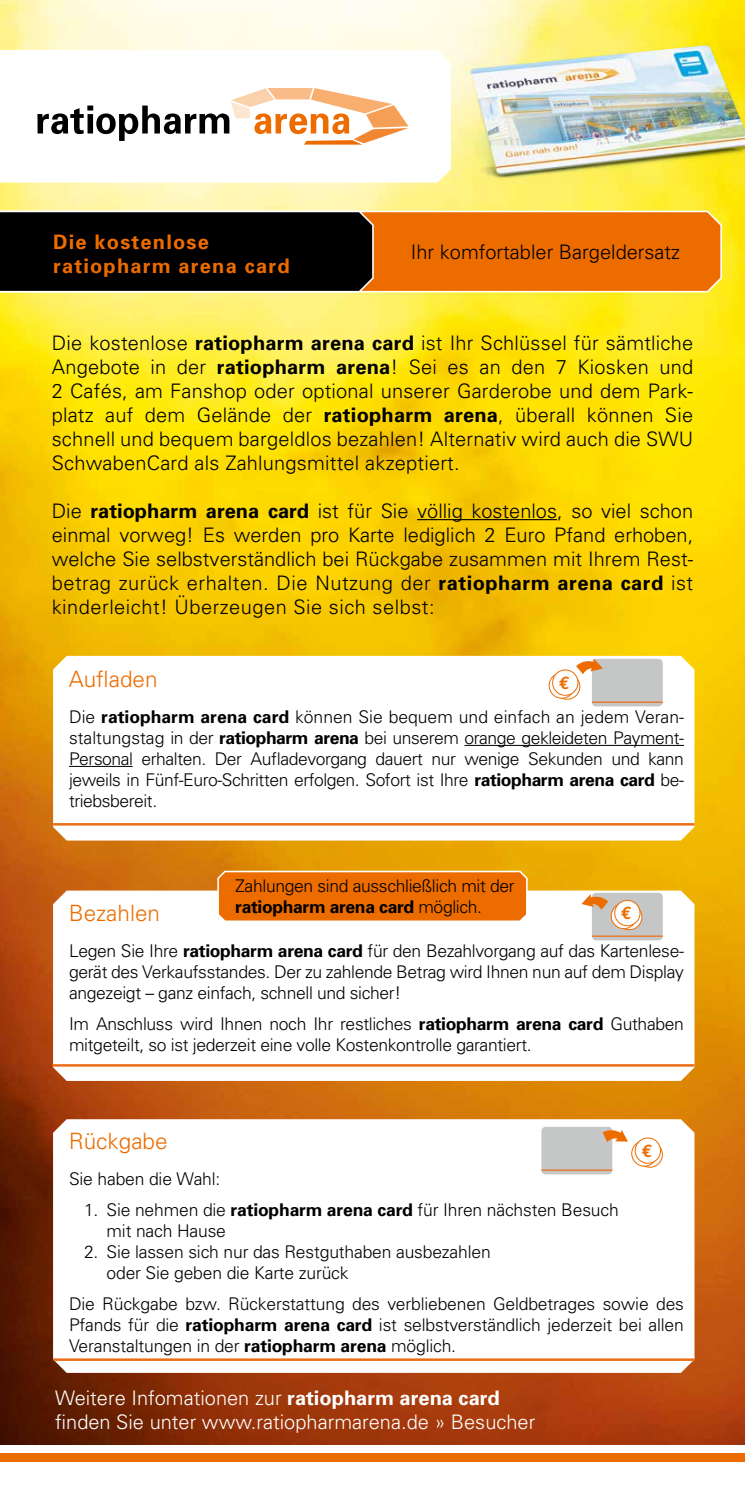
<style>
.page{position:relative;width:745px;height:1489px;background:#fff}
.page>*{position:absolute;margin:0;border:0;box-sizing:border-box;transform-origin:0 0}
.t1{font:300 22.5px "Univers";color:#ed6c00}
.t2{font:300 20px/24px "Univers";letter-spacing:.01em;color:#000;text-align:justify}
.t3{font:300 20px/24px "Univers";color:#fff}
.t4{font:700 20px/24px "Univers";letter-spacing:.06em;color:#ed6c00}
.t5{font:700 18px "Euro Mono";color:#ed6c00}
.t6{font:300 17.5px/21px "Univers";letter-spacing:-.02em;color:#000}
.s1{font-weight:700}
</style>
<div class="page">
<img style="left:0;top:0;width:744px;height:1444px">
<svg style="left:374px;top:210px;width:348px;height:83px;background:#ee740c"></svg>
<svg style="left:0;top:210px;width:374px;height:83px;background:#0f0f0d"></svg>
<hr style="left:417px;top:519px;width:139px;height:1px;background:#000">
<svg style="left:53px;top:656px;width:641px;height:184px"></svg>
<svg style="left:53px;top:890px;width:641px;height:190px"></svg>
<svg style="left:53px;top:1119px;width:641px;height:253px"></svg>
<div style="left:0;top:1452px;width:744px;height:9px;background:#ed6c00"></div>
<hr style="left:464px;top:745px;width:219px;height:1px;background:#000">
<hr style="left:69px;top:766px;width:64px;height:1px;background:#000">
<hr style="left:53px;top:823px;width:641px;height:2px;background:#ec6d17">
<hr style="left:52px;top:1064px;width:642px;height:2px;background:#ec6d17">
<hr style="left:53px;top:1358px;width:641px;height:2px;background:#ec6d17">
<div style="left:591px;top:892px;width:71px;height:48px;background:#c5c6c6;border-radius:4px"></div>
<hr style="left:591px;top:935px;width:71px;height:1px;background:#ec6d17">
<svg style="left:616px;top:904px;width:25px;height:25px"></svg>
<div style="left:615px;top:904px;width:27px;height:26px;border:1px solid #ed6c00;border-radius:50%"></div>
<svg style="left:611px;top:903px;width:25px;height:25px"></svg>
<div style="left:610px;top:902px;width:26px;height:27px;border:1px solid #ed6c00;border-radius:50%"></div>
<div style="left:614px;top:900px;width:25px;height:25px;background:#fff;border-radius:50%"></div>
<div style="left:614px;top:900px;width:26px;height:26px;border:1px solid #ed6c00;border-radius:50%"></div>
<svg style="left:581px;top:894px;width:27px;height:15px"></svg>
<div style="left:541px;top:1126px;width:71px;height:48px;background:#c5c6c6;border-radius:4px"></div>
<hr style="left:541px;top:1169px;width:71px;height:1px;background:#ec6d17">
<svg style="left:636px;top:1141px;width:26px;height:26px"></svg>
<div style="left:636px;top:1141px;width:26px;height:26px;border:1px solid #ed6c00;border-radius:50%"></div>
<svg style="left:631px;top:1140px;width:25px;height:26px"></svg>
<div style="left:631px;top:1140px;width:26px;height:26px;border:1px solid #ed6c00;border-radius:50%"></div>
<div style="left:634px;top:1137px;width:26px;height:26px;background:#fff;border-radius:50%"></div>
<div style="left:634px;top:1137px;width:26px;height:26px;border:1px solid #ed6c00;border-radius:50%"></div>
<svg style="left:602px;top:1128px;width:25px;height:13px"></svg>
<div style="left:591px;top:658px;width:71px;height:48px;background:#c5c6c6;border-radius:4px"></div>
<hr style="left:591px;top:701px;width:71px;height:1px;background:#ec6d17">
<svg style="left:554px;top:674px;width:25px;height:25px"></svg>
<div style="left:553px;top:673px;width:27px;height:26px;border:1px solid #ed6c00;border-radius:50%"></div>
<svg style="left:549px;top:673px;width:25px;height:25px"></svg>
<div style="left:548px;top:672px;width:26px;height:26px;border:1px solid #ed6c00;border-radius:50%"></div>
<div style="left:552px;top:670px;width:25px;height:25px;background:#fff;border-radius:50%"></div>
<div style="left:552px;top:669px;width:26px;height:26px;border:1px solid #ed6c00;border-radius:50%"></div>
<svg style="left:575px;top:658px;width:27px;height:16px"></svg>
<svg style="left:0;top:49px;width:450px;height:136px"></svg>
<svg style="left:37px;top:88px;width:371px;height:57px"></svg>
<img style="left:450px;top:19px;width:294px;height:167px">
<img style="left:470px;top:45px;width:274px;height:130px">
<svg style="left:216px;top:869px;width:312px;height:53px;background:#ed7711"></svg>
<p class="t4" style="left:53px;top:229px;width:238px">Die kostenlose ratiopharm arena card</p>
<p class="t2" style="left:410px;top:239px;width:270px">Ihr komfortabler Bargeldersatz</p>
<p class="t2" style="left:52px;top:330px;width:642px">Die kostenlose <span class="s1">ratiopharm arena card</span> ist Ihr Schlüssel für sämtliche Angebote in der <span class="s1">ratiopharm arena</span>! Sei es an den 7 Kiosken und 2 Cafés, am Fanshop oder optional unserer Garderobe und dem Park&shy;platz auf dem Gelände der <span class="s1">ratiopharm arena</span>, überall können Sie schnell und bequem bargeldlos bezahlen! Alternativ wird auch die SWU SchwabenCard als Zahlungsmittel akzeptiert.</p>
<p class="t2" style="left:52px;top:498px;width:642px">Die <span class="s1">ratiopharm arena card</span> ist für Sie völlig kostenlos, so viel schon einmal vorweg! Es werden pro Karte lediglich 2 Euro Pfand erhoben, welche Sie selbstverständlich bei Rückgabe zusammen mit Ihrem Rest&shy;betrag zurück erhalten. Die Nutzung der <span class="s1">ratiopharm arena card</span> ist kinderleicht! Überzeugen Sie sich selbst:</p>
<p class="t1" style="left:69px;top:665px;width:90px">Aufladen</p>
<p class="t5" style="left:558px;top:672px;width:12px">3</p>
<p class="t6" style="left:69px;top:705px;width:616px;text-align:justify">Die <span class="s1">ratiopharm arena card</span> können Sie bequem und einfach an jedem Veran&shy;staltungstag in der <span class="s1">ratiopharm arena</span> bei unserem orange gekleideten Payment-Personal erhalten. Der Aufladevorgang dauert nur wenige Sekunden und kann jeweils in Fünf-Euro-Schritten erfolgen. Sofort ist Ihre <span class="s1">ratiopharm arena card</span> be&shy;triebsbereit.</p>
<p class="t1" style="left:69px;top:898px;width:93px">Bezahlen</p>
<p class="t6" style="left:235px;top:874px;width:281px">Zahlungen sind ausschließlich mit der <span class="s1">ratiopharm arena card</span> möglich.</p>
<p class="t5" style="left:620px;top:902px;width:12px">3</p>
<p class="t6" style="left:69px;top:939px;width:616px;text-align:justify">Legen Sie Ihre <span class="s1">ratiopharm arena card</span> für den Bezahlvorgang auf das Kartenlese&shy;gerät des Verkaufsstandes. Der zu zahlende Betrag wird Ihnen nun auf dem Display angezeigt – ganz einfach, schnell und sicher!</p>
<p class="t6" style="left:69px;top:1012px;width:616px">Im Anschluss wird Ihnen noch Ihr restliches <span class="s1">ratiopharm arena card</span> Guthaben mitgeteilt, so ist jederzeit eine volle Kostenkontrolle garantiert.</p>
<p class="t1" style="left:69px;top:1127px;width:100px">Rückgabe</p>
<p class="t5" style="left:641px;top:1139px;width:12px">3</p>
<p class="t6" style="left:69px;top:1168px;width:153px">Sie haben die Wahl:</p>
<p class="t6" style="left:106px;top:1199px;width:513px;text-indent:-23px">1. Sie nehmen die <span class="s1">ratiopharm arena card</span> für Ihren nächsten Besuch mit nach Hause</p>
<p class="t6" style="left:106px;top:1241px;width:385px;text-indent:-23px">2. Sie lassen sich nur das Restguthaben ausbezahlen oder Sie geben die Karte zurück</p>
<p class="t6" style="left:69px;top:1293px;width:616px;text-align:justify">Die Rückgabe bzw. Rückerstattung des verbliebenen Geldbetrages sowie des Pfands für die <span class="s1">ratiopharm arena card</span> ist selbstverständlich jederzeit bei allen Veranstaltungen in der <span class="s1">ratiopharm arena</span> möglich.</p>
<p class="t3" style="left:55px;top:1384px;width:481px">Weitere Infomationen zur <span class="s1">ratiopharm arena card </span>finden Sie unter www.ratiopharmarena.de » Besucher</p>
</div>
